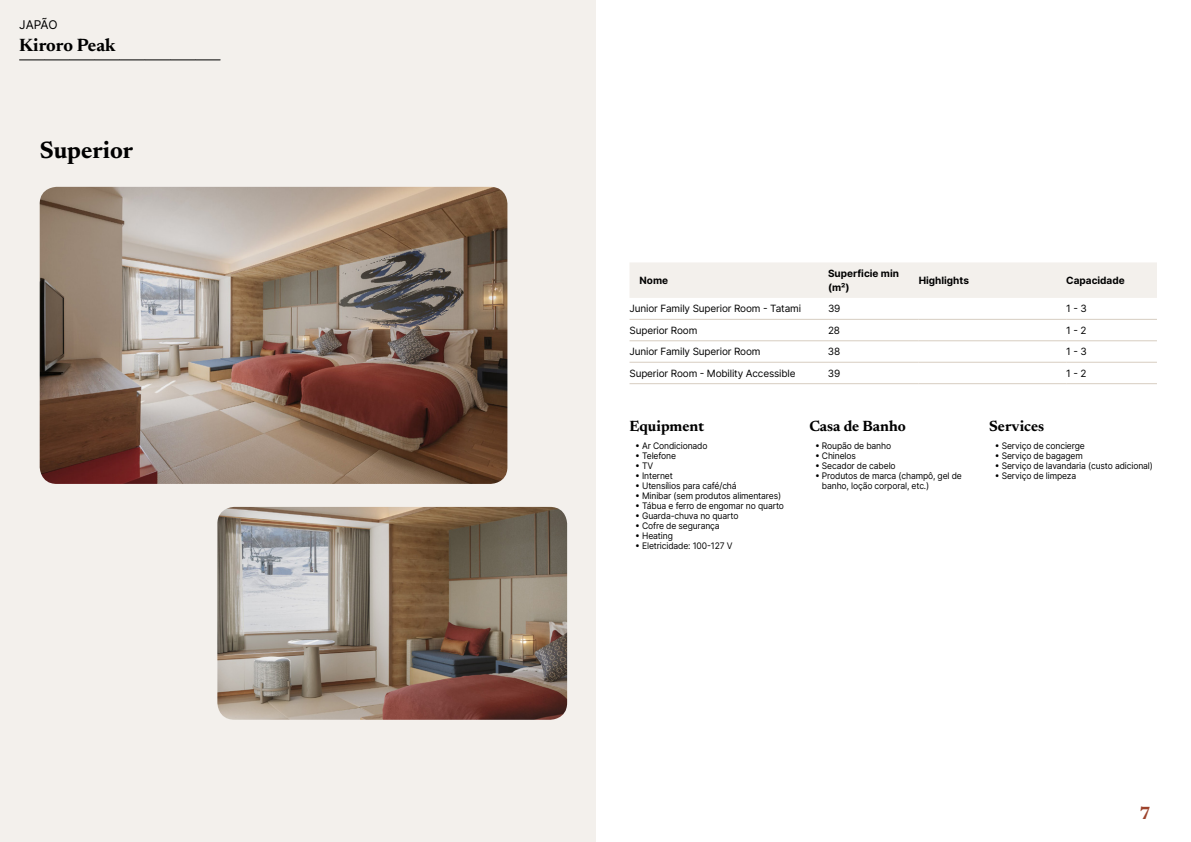
<style>
.page{position:relative;width:1191px;height:842px;background:#fff}
.page>*{position:absolute;margin:0;border:0;box-sizing:border-box;transform-origin:0 0}
.t1{font:700 24px "Newsreader 24 pt";color:#000}
.t2{font:700 18px "Newsreader 24 pt";color:#000}
.t3{font:700 18px "Newsreader 24 pt";color:#9d432c}
.t4{font:700 15px "Newsreader 24 pt";color:#000}
.t5{font:12px "Inter";letter-spacing:-.015em;color:#000}
.t6{font:10px "Inter";letter-spacing:-.015em;color:#000}
.t7{font:700 10px/14px "Inter";color:#000}
.t8{font:9px/10px "Inter";letter-spacing:-.015em;color:#000;scale:.95 1}
</style>
<div class="page">
<div style="left:0;top:0;width:595px;height:842px;background:#f3f0ec"></div>
<img style="left:40px;top:187px;width:467px;height:297px">
<img style="left:217px;top:507px;width:350px;height:213px">
<svg style="left:20px;top:60px;width:200px;height:1px"></svg>
<div style="left:630px;top:262px;width:527px;height:36px;background:#f3f0ec"></div>
<hr style="left:629px;top:319px;width:199px;height:1px;background:#d7cdc1">
<hr style="left:828px;top:319px;width:90px;height:1px;background:#d7cdc1">
<hr style="left:918px;top:319px;width:148px;height:1px;background:#d7cdc1">
<hr style="left:1066px;top:319px;width:91px;height:1px;background:#d7cdc1">
<hr style="left:629px;top:340px;width:199px;height:1px;background:#d7cdc1">
<hr style="left:828px;top:340px;width:90px;height:1px;background:#d7cdc1">
<hr style="left:918px;top:340px;width:148px;height:1px;background:#d7cdc1">
<hr style="left:1066px;top:340px;width:91px;height:1px;background:#d7cdc1">
<hr style="left:629px;top:362px;width:199px;height:1px;background:#d7cdc1">
<hr style="left:828px;top:362px;width:90px;height:1px;background:#d7cdc1">
<hr style="left:918px;top:362px;width:148px;height:1px;background:#d7cdc1">
<hr style="left:1066px;top:362px;width:91px;height:1px;background:#d7cdc1">
<hr style="left:629px;top:383px;width:199px;height:1px;background:#d7cdc1">
<hr style="left:828px;top:383px;width:90px;height:1px;background:#d7cdc1">
<hr style="left:918px;top:383px;width:148px;height:1px;background:#d7cdc1">
<hr style="left:1066px;top:383px;width:91px;height:1px;background:#d7cdc1">
<h3 class="t5" style="left:19px;top:15px;width:40px">JAPÃO</h3>
<h2 class="t2" style="left:19px;top:32px;width:98px">Kiroro Peak</h2>
<h1 class="t1" style="left:40px;top:133px;width:95px">Superior</h1>
<p class="t7" style="left:639px;top:273px;width:30px">Nome</p>
<p class="t7" style="left:828px;top:266px;width:72px">Superficie min (m²)</p>
<p class="t7" style="left:918px;top:273px;width:52px">Highlights</p>
<p class="t7" style="left:1066px;top:273px;width:60px">Capacidade</p>
<p class="t6" style="left:629px;top:301px;width:173px">Junior Family Superior Room - Tatami</p>
<p class="t6" style="left:828px;top:301px;width:14px">39</p>
<p class="t6" style="left:1066px;top:301px;width:22px">1 - 3</p>
<p class="t6" style="left:629px;top:323px;width:69px">Superior Room</p>
<p class="t6" style="left:828px;top:323px;width:14px">28</p>
<p class="t6" style="left:1066px;top:323px;width:22px">1 - 2</p>
<p class="t6" style="left:629px;top:344px;width:133px">Junior Family Superior Room</p>
<p class="t6" style="left:828px;top:344px;width:14px">38</p>
<p class="t6" style="left:1066px;top:344px;width:22px">1 - 3</p>
<p class="t6" style="left:629px;top:366px;width:167px">Superior Room - Mobility Accessible</p>
<p class="t6" style="left:828px;top:366px;width:14px">39</p>
<p class="t6" style="left:1066px;top:366px;width:22px">1 - 2</p>
<h3 class="t4" style="left:629px;top:415px;width:76px">Equipment</h3>
<p class="t8" style="left:635px;top:441px;width:78px">• Ar Condicionado</p>
<p class="t8" style="left:635px;top:451px;width:44px">• Telefone</p>
<p class="t8" style="left:635px;top:461px;width:21px">• TV</p>
<p class="t8" style="left:635px;top:471px;width:41px">• Internet</p>
<p class="t8" style="left:635px;top:481px;width:108px">• Utensílios para café/chá</p>
<p class="t8" style="left:635px;top:491px;width:155px">• Minibar (sem produtos alimentares)</p>
<p class="t8" style="left:635px;top:501px;width:158px">• Tábua e ferro de engomar no quarto</p>
<p class="t8" style="left:635px;top:511px;width:110px">• Guarda-chuva no quarto</p>
<p class="t8" style="left:635px;top:521px;width:90px">• Cofre de segurança</p>
<p class="t8" style="left:635px;top:531px;width:41px">• Heating</p>
<p class="t8" style="left:635px;top:541px;width:104px">• Eletricidade: 100-127 V</p>
<h3 class="t4" style="left:809px;top:415px;width:98px">Casa de Banho</h3>
<p class="t8" style="left:815px;top:441px;width:82px">• Roupão de banho</p>
<p class="t8" style="left:815px;top:451px;width:45px">• Chinelos</p>
<p class="t8" style="left:815px;top:461px;width:86px">• Secador de cabelo</p>
<p class="t8" style="left:822px;top:471px;width:149px;text-indent:-7px">• Produtos de marca (champô, gel de banho, loção corporal, etc.)</p>
<h3 class="t4" style="left:989px;top:415px;width:57px">Services</h3>
<p class="t8" style="left:994px;top:441px;width:96px">• Serviço de concierge</p>
<p class="t8" style="left:994px;top:451px;width:94px">• Serviço de bagagem</p>
<p class="t8" style="left:994px;top:461px;width:168px">• Serviço de lavandaria (custo adicional)</p>
<p class="t8" style="left:994px;top:471px;width:87px">• Serviço de limpeza</p>
<h2 class="t3" style="left:1139px;top:800px;width:13px">7</h2>
</div>
